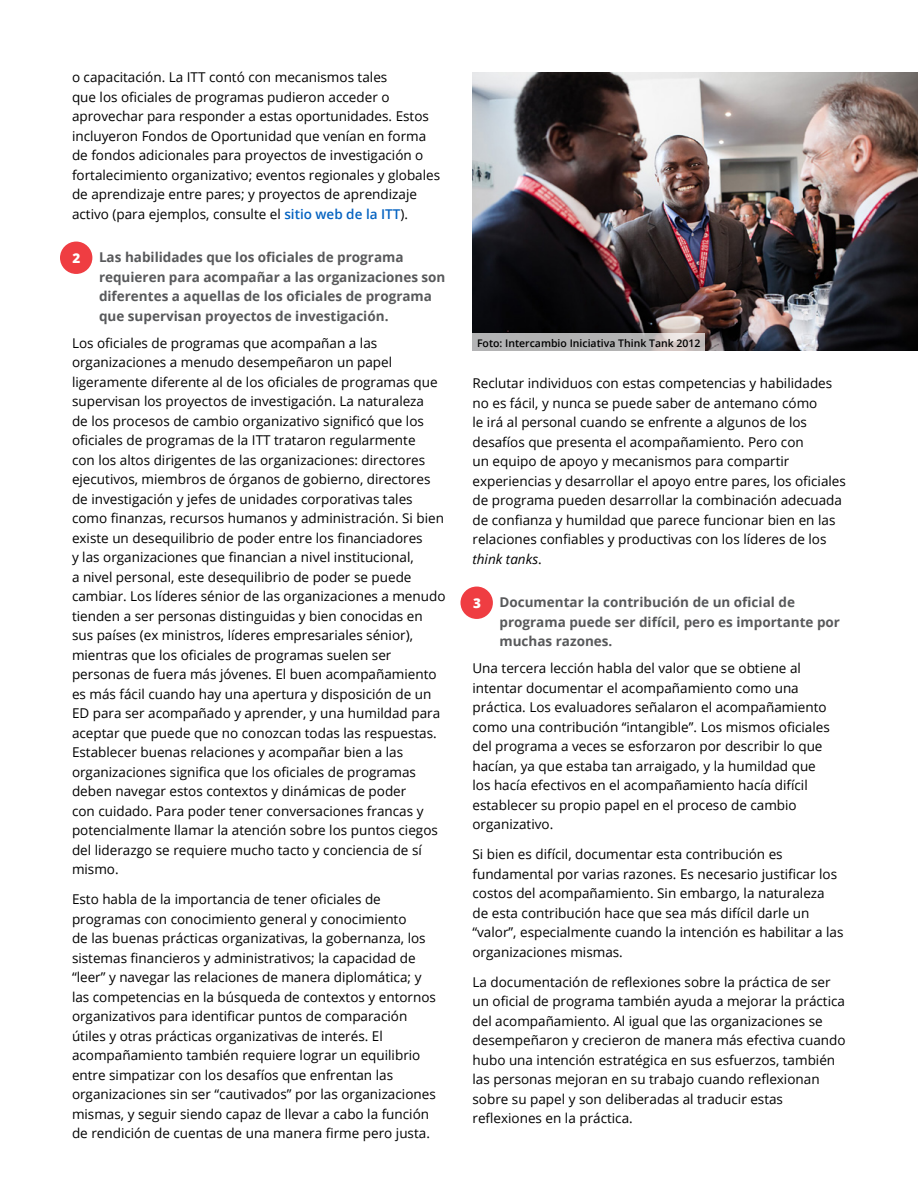
<style>
.page{position:relative;width:918px;height:1188px;background:#fff}
.page>*{position:absolute;margin:0;border:0;box-sizing:border-box;transform-origin:0 0}
.t1{font:13.5px/19.5px "Open Sans";color:#000}
.NL{font:700 13.5px/19.5px "Open Sans";color:#58595b}
.NL-2{font:800 13.5px "Open Sans";color:#fff}
.t2{font:600 10.5px "Open Sans";color:#000}
.s1{font-weight:600;color:#0563c1}
.s2{font-style:italic}
</style>
<div class="page">
<div style="left:60px;top:242px;width:32px;height:32px;background:#ef3d42;border-radius:50%"></div>
<div style="left:460px;top:587px;width:33px;height:32px;background:#ef3d42;border-radius:50%"></div>
<img style="left:472px;top:72px;width:446px;height:279px">
<svg style="left:472px;top:334px;width:233px;height:17px;background:#b9b7b7"></svg>
<p class="t1" style="left:72px;top:67px;width:370px">o capacitación. La ITT contó con mecanismos tales<br>que los oficiales de programas pudieron acceder o aprovechar para responder a estas oportunidades. Estos incluyeron Fondos de Oportunidad que venían en forma de fondos adicionales para proyectos de investigación o fortalecimiento organizativo; eventos regionales y globales de aprendizaje entre pares; y proyectos de aprendizaje activo (para ejemplos, consulte el <span class="s1">sitio web de la ITT</span>).</p>
<p class="NL" style="left:99px;top:247px;width:348px">Las habilidades que los oficiales de programa requieren para acompañar a las organizaciones son diferentes a aquellas de los oficiales de programa que supervisan proyectos de investigación.</p>
<p class="t1" style="left:72px;top:333px;width:375px">Los oficiales de programas que acompañan a las organizaciones a menudo desempeñaron un papel ligeramente diferente al de los oficiales de programas que supervisan los proyectos de investigación. La naturaleza<br>de los procesos de cambio organizativo significó que los oficiales de programas de la ITT trataron regularmente<br>con los altos dirigentes de las organizaciones: directores ejecutivos, miembros de órganos de gobierno, directores de investigación y jefes de unidades corporativas tales como finanzas, recursos humanos y administración. Si bien existe un desequilibrio de poder entre los financiadores<br>y las organizaciones que financian a nivel institucional,<br>a nivel personal, este desequilibrio de poder se puede cambiar. Los líderes sénior de las organizaciones a menudo tienden a ser personas distinguidas y bien conocidas en sus países (ex ministros, líderes empresariales sénior), mientras que los oficiales de programas suelen ser personas de fuera más jóvenes. El buen acompañamiento es más fácil cuando hay una apertura y disposición de un ED para ser acompañado y aprender, y una humildad para aceptar que puede que no conozcan todas las respuestas.<br>Establecer buenas relaciones y acompañar bien a las organizaciones significa que los oficiales de programas deben navegar estos contextos y dinámicas de poder<br>con cuidado. Para poder tener conversaciones francas y potencialmente llamar la atención sobre los puntos ciegos del liderazgo se requiere mucho tacto y conciencia de sí mismo.</p>
<p class="t1" style="left:72px;top:889px;width:366px">Esto habla de la importancia de tener oficiales de programas con conocimiento general y conocimiento<br>de las buenas prácticas organizativas, la gobernanza, los sistemas financieros y administrativos; la capacidad de “leer” y navegar las relaciones de manera diplomática; y las competencias en la búsqueda de contextos y entornos organizativos para identificar puntos de comparación útiles y otras prácticas organizativas de interés. El acompañamiento también requiere lograr un equilibrio entre simpatizar con los desafíos que enfrentan las organizaciones sin ser “cautivados” por las organizaciones mismas, y seguir siendo capaz de llevar a cabo la función de rendición de cuentas de una manera firme pero justa.</p>
<p class="NL-2" style="left:73px;top:248px;width:9px">2</p>
<p class="t2" style="left:477px;top:335px;width:225px">Foto: Intercambio Iniciativa Think Tank 2012</p>
<p class="t1" style="left:472px;top:373px;width:375px">Reclutar individuos con estas competencias y habilidades no es fácil, y nunca se puede saber de antemano cómo<br>le irá al personal cuando se enfrente a algunos de los desafíos que presenta el acompañamiento. Pero con<br>un equipo de apoyo y mecanismos para compartir experiencias y desarrollar el apoyo entre pares, los oficiales de programa pueden desarrollar la combinación adecuada de confianza y humildad que parece funcionar bien en las relaciones confiables y productivas con los líderes de los <span class="s2">think tanks</span>.</p>
<p class="NL" style="left:500px;top:592px;width:342px">Documentar la contribución de un oficial de programa puede ser difícil, pero es importante por muchas razones.</p>
<p class="t1" style="left:472px;top:658px;width:359px">Una tercera lección habla del valor que se obtiene al intentar documentar el acompañamiento como una práctica. Los evaluadores señalaron el acompañamiento como una contribución “intangible”. Los mismos oficiales del programa a veces se esforzaron por describir lo que hacían, ya que estaba tan arraigado, y la humildad que los hacía efectivos en el acompañamiento hacía difícil establecer su propio papel en el proceso de cambio organizativo.</p>
<p class="t1" style="left:472px;top:844px;width:373px">Si bien es difícil, documentar esta contribución es fundamental por varias razones. Es necesario justificar los costos del acompañamiento. Sin embargo, la naturaleza de esta contribución hace que sea más difícil darle un “valor”, especialmente cuando la intención es habilitar a las organizaciones mismas.</p>
<p class="t1" style="left:472px;top:972px;width:375px">La documentación de reflexiones sobre la práctica de ser un oficial de programa también ayuda a mejorar la práctica del acompañamiento. Al igual que las organizaciones se desempeñaron y crecieron de manera más efectiva cuando hubo una intención estratégica en sus esfuerzos, también las personas mejoran en su trabajo cuando reflexionan sobre su papel y son deliberadas al traducir estas reflexiones en la práctica.</p>
<p class="NL-2" style="left:473px;top:593px;width:9px">3</p>
</div>
